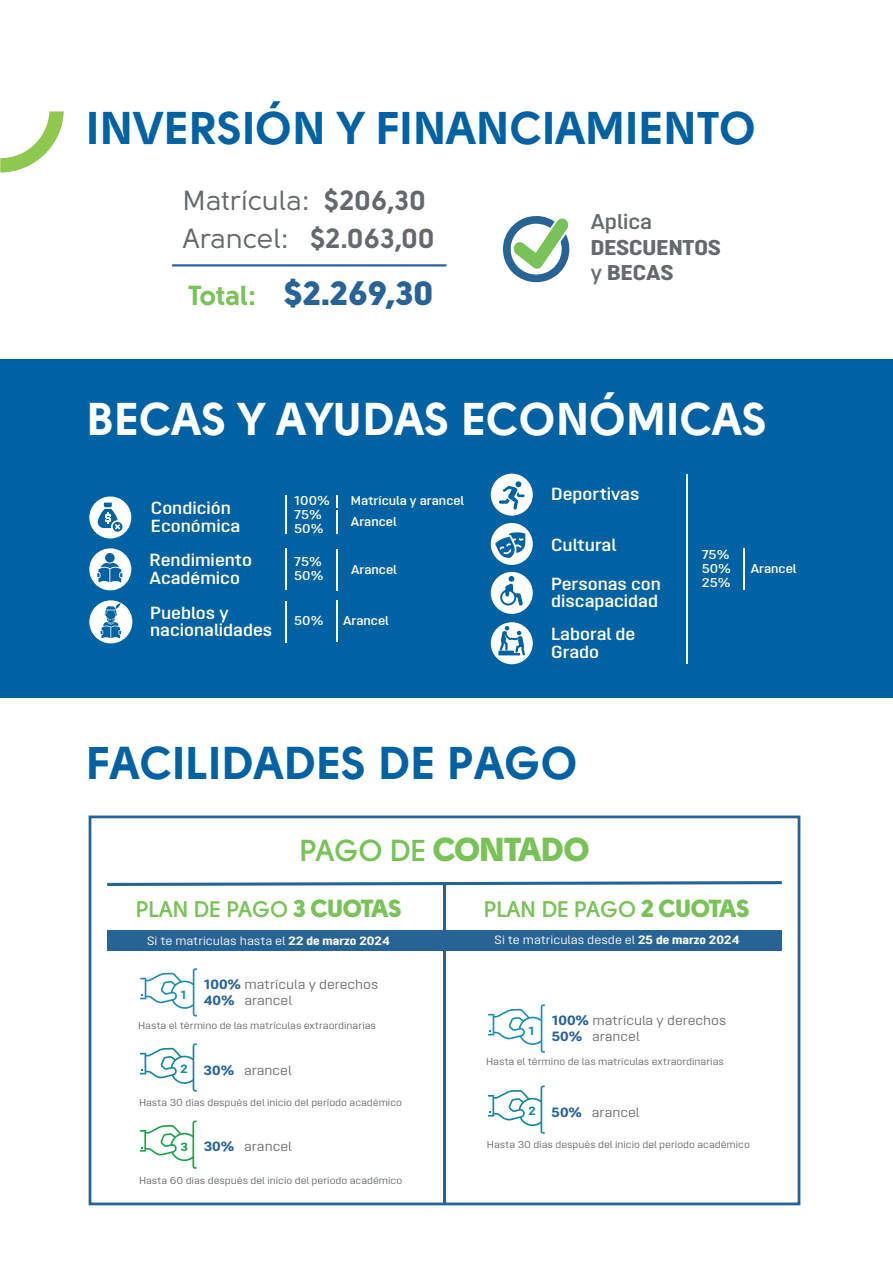
<style>
.page{position:relative;width:893px;height:1263px;background:#fff}
.page>*{position:absolute;margin:0;border:0;box-sizing:border-box;transform-origin:0 0}
.t1{font:45.6px "Solomon Sans Bold";color:#0062a2}
.t2{font:45.6px "Solomon Sans Bold";color:#fff}
.t3{font:33.9px "Solomon Sans Black";color:#286396}
.t4{font:33.15px "Solomon Sans Black";letter-spacing:-.04em;color:#78c258}
.t5{font:27.45px "Solomon Sans Bold";color:#65696b}
.t6{font:27.45px "Solomon Sans Normal";color:#65696b}
.t7{font:700 22.5px "Solomon Sans Semi";letter-spacing:-.025em;color:#78c258}
.t8{font:800 21.3px/25.7px "Opinion Pro Extended";color:#646a6c}
.t9{font:600 21.3px "Opinion Pro Extended";color:#646a6c}
.t10{font:600 17.55px/17.5px "Opinion Pro Extended";color:#fff}
.t11{font:13.35px/16px "Opinion Pro Extended";color:#6c6d70}
.t12{font:600 12.75px/14.1px "Opinion Pro Extended";color:#fff}
.t13{font:12.15px "Opinion Pro Extended";color:#fff}
.t14{font:800 11.85px "Opinion Pro Extended";color:#1c8db0}
.t15{font:800 11.85px "Opinion Pro Extended";color:#16869b}
.t16{font:800 11.85px "Opinion Pro Extended";color:#1aa24e}
.t17{font:10.05px "Opinion Pro Extended";color:#65696b}
.s1{font-family:"Solomon Sans Bold"}
.s2{font-family:"Solomon Sans Normal"}
.s3{font-family:"Solomon Sans Bold";font-size:27.45px;color:#78c258}
.s4{font-weight:600}
.s5{font-family:"Solomon Sans Semi";font-weight:700;font-size:30.15px}
.s6{font-family:"Solomon Sans Black";font-weight:400;font-size:24.75px}
.s7{font-weight:800}
.s8{font-weight:800;color:#286396}
</style>
<div class="page">
<div style="left:0;top:359px;width:893px;height:338px;background:#0062a2"></div>
<svg style="left:0;top:111px;width:64px;height:61px"></svg>
<svg style="left:107px;top:881px;width:675px;height:6px"></svg>
<hr style="left:443px;top:883px;width:3px;height:321px;background:#286396">
<div style="left:89px;top:815px;width:711px;height:390px;border:3px solid #286396"></div>
<svg style="left:488px;top:1004px;width:57px;height:49px"></svg>
<svg style="left:488px;top:1085px;width:57px;height:49px"></svg>
<div style="left:444px;top:930px;width:338px;height:20px;background:#286396"></div>
<svg style="left:140px;top:968px;width:57px;height:48px"></svg>
<svg style="left:140px;top:1043px;width:57px;height:48px"></svg>
<svg style="left:140px;top:1120px;width:57px;height:49px"></svg>
<div style="left:107px;top:930px;width:337px;height:21px;background:#286396"></div>
<svg style="left:491px;top:572px;width:42px;height:42px"></svg>
<svg style="left:491px;top:474px;width:42px;height:42px"></svg>
<hr style="left:686px;top:474px;width:2px;height:190px;background:#fff">
<hr style="left:743px;top:548px;width:1px;height:42px;background:#fff">
<svg style="left:491px;top:622px;width:42px;height:42px"></svg>
<svg style="left:491px;top:523px;width:42px;height:42px"></svg>
<svg style="left:89px;top:548px;width:42px;height:42px"></svg>
<hr style="left:285px;top:548px;width:2px;height:42px;background:#fff">
<hr style="left:337px;top:549px;width:1px;height:41px;background:#fff">
<svg style="left:89px;top:496px;width:42px;height:42px"></svg>
<hr style="left:285px;top:495px;width:2px;height:39px;background:#fff">
<svg style="left:337px;top:495px;width:1px;height:39px"></svg>
<svg style="left:89px;top:600px;width:43px;height:43px"></svg>
<hr style="left:285px;top:601px;width:2px;height:42px;background:#fff">
<hr style="left:337px;top:600px;width:1px;height:42px;background:#fff">
<svg style="left:503px;top:216px;width:66px;height:66px"></svg>
<hr style="left:172px;top:264px;width:274px;height:2px;background:#286396">
<h1 class="t1" style="left:87px;top:101px;width:671px">INVERSIÓN Y FINANCIAMIENTO</h1>
<h3 class="t6" style="left:182px;top:185px;width:245px">Matrícula: <span class="s1">$206,30</span></h3>
<h3 class="t5" style="left:182px;top:222px;width:254px"><span class="s2">Arancel:</span> $2.063,00</h3>
<h2 class="t3" style="left:188px;top:273px;width:247px"><span class="s3">Total:</span> $2.269,30</h2>
<h3 class="t9" style="left:591px;top:209px;width:63px">Aplica</h3>
<h3 class="t8" style="left:591px;top:234px;width:132px">DESCUENTOS <span class="s4">y</span> BECAS</h3>
<h1 class="t2" style="left:87px;top:392px;width:682px">BECAS Y AYUDAS ECONÓMICAS</h1>
<h3 class="t10" style="left:151px;top:499px;width:91px">Condición<br>Económica</h3>
<p class="t12" style="left:294px;top:494px;width:37px">100%<br>75%<br>50%</p>
<p class="t12" style="left:351px;top:490px;width:115px;line-height:20.5px">Matrícula y arancel<br>Arancel</p>
<h3 class="t10" style="left:150px;top:551px;width:104px">Rendimiento<br>Académico</h3>
<p class="t12" style="left:294px;top:554px;width:31px">75%<br>50%</p>
<p class="t12" style="left:351px;top:562px;width:47px">Arancel</p>
<h3 class="t10" style="left:150px;top:603px;width:124px">Pueblos y nacionalidades</h3>
<p class="t12" style="left:294px;top:614px;width:31px">50%</p>
<p class="t12" style="left:343px;top:613px;width:47px">Arancel</p>
<h3 class="t10" style="left:551px;top:485px;width:90px">Deportivas</h3>
<h3 class="t10" style="left:551px;top:536px;width:67px">Cultural</h3>
<h3 class="t10" style="left:551px;top:575px;width:111px">Personas con discapacidad</h3>
<h3 class="t10" style="left:551px;top:625px;width:86px">Laboral de<br>Grado</h3>
<h1 class="t1" style="left:87px;top:735px;width:493px">FACILIDADES DE PAGO</h1>
<p class="t12" style="left:702px;top:548px;width:31px;text-align:justify">75% 50% 25%</p>
<p class="t12" style="left:751px;top:561px;width:47px">Arancel</p>
<h3 class="t4" style="left:299px;top:830px;width:293px"><span class="s5">PAGO DE</span> CONTADO</h3>
<h3 class="t7" style="left:483px;top:896px;width:268px">PLAN DE PAGO <span class="s6">2 CUOTAS</span></h3>
<h3 class="t7" style="left:135px;top:896px;width:268px">PLAN DE PAGO <span class="s6">3 CUOTAS</span></h3>
<p class="t13" style="left:147px;top:933px;width:244px">Si te matriculas hasta el <span class="s7">22 de marzo 2024</span></p>
<h3 class="t11" style="left:204px;top:976px;width:176px"><span class="s8">100%</span> matrícula y derechos<br><span class="s8">40%</span> arancel</h3>
<p class="t14" style="left:181px;top:988px;width:7px">1</p>
<p class="t17" style="left:138px;top:1020px;width:239px">Hasta el término de las matrículas extraordinarias</p>
<p class="t15" style="left:181px;top:1062px;width:9px">2</p>
<p class="t17" style="left:139px;top:1096px;width:264px">Hasta 30 días después del inicio del período académico</p>
<h3 class="t11" style="left:204px;top:1062px;width:89px"><span class="s8">30%</span> arancel</h3>
<h3 class="t11" style="left:204px;top:1138px;width:89px"><span class="s8">30%</span> arancel</h3>
<p class="t16" style="left:181px;top:1139px;width:9px">3</p>
<p class="t17" style="left:139px;top:1175px;width:265px">Hasta 60 días después del inicio del período académico</p>
<p class="t13" style="left:495px;top:933px;width:246px">Si te matriculas desde el <span class="s7">25 de marzo 2024</span></p>
<h3 class="t11" style="left:552px;top:1012px;width:176px"><span class="s8">100%</span> matrícula y derechos<br><span class="s8">50%</span> arancel</h3>
<p class="t14" style="left:528px;top:1024px;width:7px">1</p>
<p class="t17" style="left:486px;top:1056px;width:239px">Hasta el término de las matrículas extraordinarias</p>
<p class="t15" style="left:528px;top:1104px;width:9px">2</p>
<p class="t17" style="left:487px;top:1139px;width:264px">Hasta 30 días después del inicio del período académico</p>
<h3 class="t11" style="left:552px;top:1104px;width:89px"><span class="s8">50%</span> arancel</h3>
</div>
